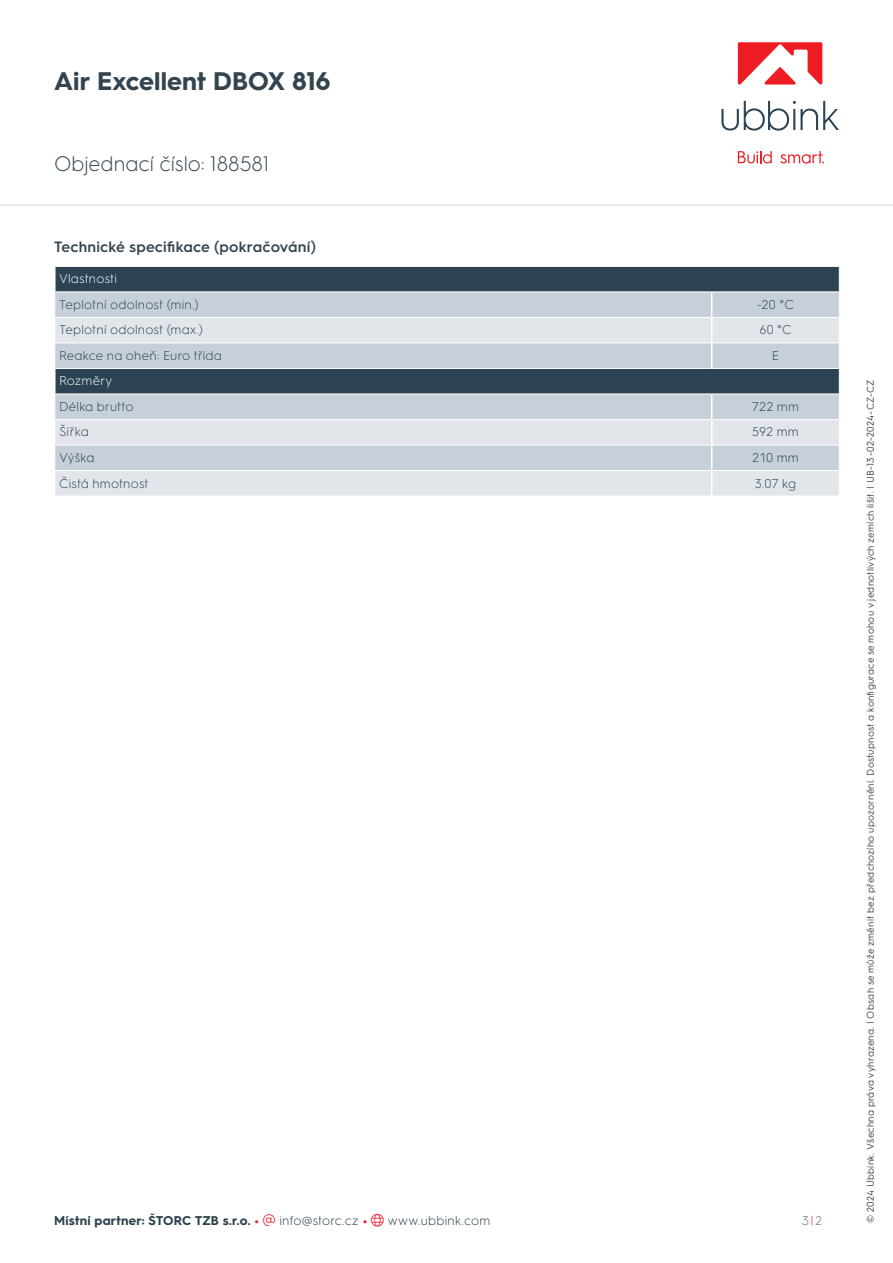
<style>
.page{position:relative;width:893px;height:1263px;background:#fff}
.page>*{position:absolute;margin:0;border:0;box-sizing:border-box;transform-origin:0 0}
.t1{font:700 25.5px "HGS3";letter-spacing:.005em;color:#33444f}
.t2{font:300 21px "HGS3";color:#33444f}
.t3{font:600 15px "HGS3";letter-spacing:.01em;color:#33444f}
.t4{font:300 12.75px "HGS3";letter-spacing:.015em;color:#2c4354}
.t5{font:700 12.75px "HGS3";letter-spacing:.015em;color:#2c424c}
.t6{font:300 12.75px "HGS3";letter-spacing:.01em;color:#fff}
.t7{font:300 12.75px "HGS3";color:#66737c}
.t8{font:9.75px "HGS3";letter-spacing:.03em;color:#33444f}
.s1{color:#e31e25}
.s2{color:#ee1f2d}
.s3{font-weight:300}
</style>
<div class="page">
<div style="left:56px;top:267px;width:783px;height:24px;background:#2c4354"></div>
<div style="left:55px;top:292px;width:784px;height:25px;background:#c7d0d9"></div>
<svg style="left:55px;top:318px;width:784px;height:178px;background:#bdc6ce"></svg>
<hr style="left:55px;top:342px;width:657px;height:1px;background:#fff">
<hr style="left:712px;top:342px;width:127px;height:1px;background:#fff">
<svg style="left:711px;top:292px;width:1px;height:76px"></svg>
<hr style="left:54px;top:368px;width:658px;height:1px;background:#fff">
<hr style="left:712px;top:368px;width:128px;height:1px;background:#fff">
<hr style="left:54px;top:369px;width:2px;height:24px;background:#fff">
<hr style="left:54px;top:393px;width:658px;height:1px;background:#fff">
<hr style="left:712px;top:393px;width:128px;height:1px;background:#fff">
<hr style="left:55px;top:419px;width:657px;height:1px;background:#fff">
<hr style="left:712px;top:419px;width:127px;height:1px;background:#fff">
<hr style="left:55px;top:445px;width:657px;height:1px;background:#fff">
<hr style="left:712px;top:445px;width:127px;height:1px;background:#fff">
<hr style="left:55px;top:470px;width:657px;height:1px;background:#fff">
<hr style="left:712px;top:470px;width:127px;height:1px;background:#fff">
<svg style="left:711px;top:394px;width:1px;height:102px"></svg>
<svg style="left:839px;top:267px;width:1px;height:127px"></svg>
<hr style="left:0;top:204px;width:893px;height:2px;background:#e1e4e6">
<svg style="left:721px;top:101px;width:118px;height:30px"></svg>
<svg style="left:738px;top:151px;width:34px;height:13px"></svg>
<svg style="left:780px;top:151px;width:44px;height:13px"></svg>
<svg style="left:738px;top:42px;width:84px;height:43px"></svg>
<h1 class="t1" style="left:54px;top:63px;width:278px">Air Excellent DBOX 816</h1>
<h2 class="t2" style="left:54px;top:150px;width:217px">Objednací číslo: 188581</h2>
<h3 class="t3" style="left:54px;top:236px;width:263px">Technické specifikace (pokračování)</h3>
<h3 class="t6" style="left:59px;top:270px;width:59px">Vlastnosti</h3>
<h3 class="t4" style="left:59px;top:296px;width:141px">Teplotní odolnost (min.)</h3>
<h3 class="t4" style="left:757px;top:296px;width:38px">-20 °C</h3>
<h3 class="t4" style="left:59px;top:321px;width:146px">Teplotní odolnost (max.)</h3>
<h3 class="t4" style="left:759px;top:321px;width:34px">60 °C</h3>
<h3 class="t4" style="left:59px;top:347px;width:164px">Reakce na oheň: Euro třída</h3>
<h3 class="t4" style="left:772px;top:347px;width:9px">E</h3>
<h3 class="t6" style="left:59px;top:372px;width:55px">Rozměry</h3>
<h3 class="t4" style="left:59px;top:398px;width:76px">Délka brutto</h3>
<h3 class="t4" style="left:752px;top:398px;width:49px">722 mm</h3>
<h3 class="t4" style="left:59px;top:423px;width:31px">Šířka</h3>
<h3 class="t4" style="left:752px;top:423px;width:48px">592 mm</h3>
<h3 class="t4" style="left:59px;top:449px;width:37px">Výška</h3>
<h3 class="t4" style="left:752px;top:449px;width:48px">210 mm</h3>
<h3 class="t4" style="left:59px;top:474px;width:91px">Čistá hmotnost</h3>
<h3 class="t4" style="left:755px;top:474px;width:43px">3.07 kg</h3>
<h3 class="t5" style="left:54px;top:1211px;width:438px">Místní partner: ŠTORC TZB s.r.o. <span class="s1">•</span> <span class="s2">▼</span> <span class="s3">info@storc.cz</span> <span class="s1">•</span> <span class="s2">●□</span> <span class="s3">www.ubbink.com</span></h3>
<h3 class="t7" style="left:802px;top:1211px;width:21px">3<span class="s1">|</span>2</h3>
<p class="t8" style="left:864px;top:1222px;width:845px;rotate:-90deg">© 2024 Ubbink. Všechna práva vyhrazena. | Obsah se může změnit bez předchozího upozornění. Dostupnost a konfigurace se mohou v jednotlivých zemích lišit. | UB-13-02-2024-CZ-CZ</p>
</div>
